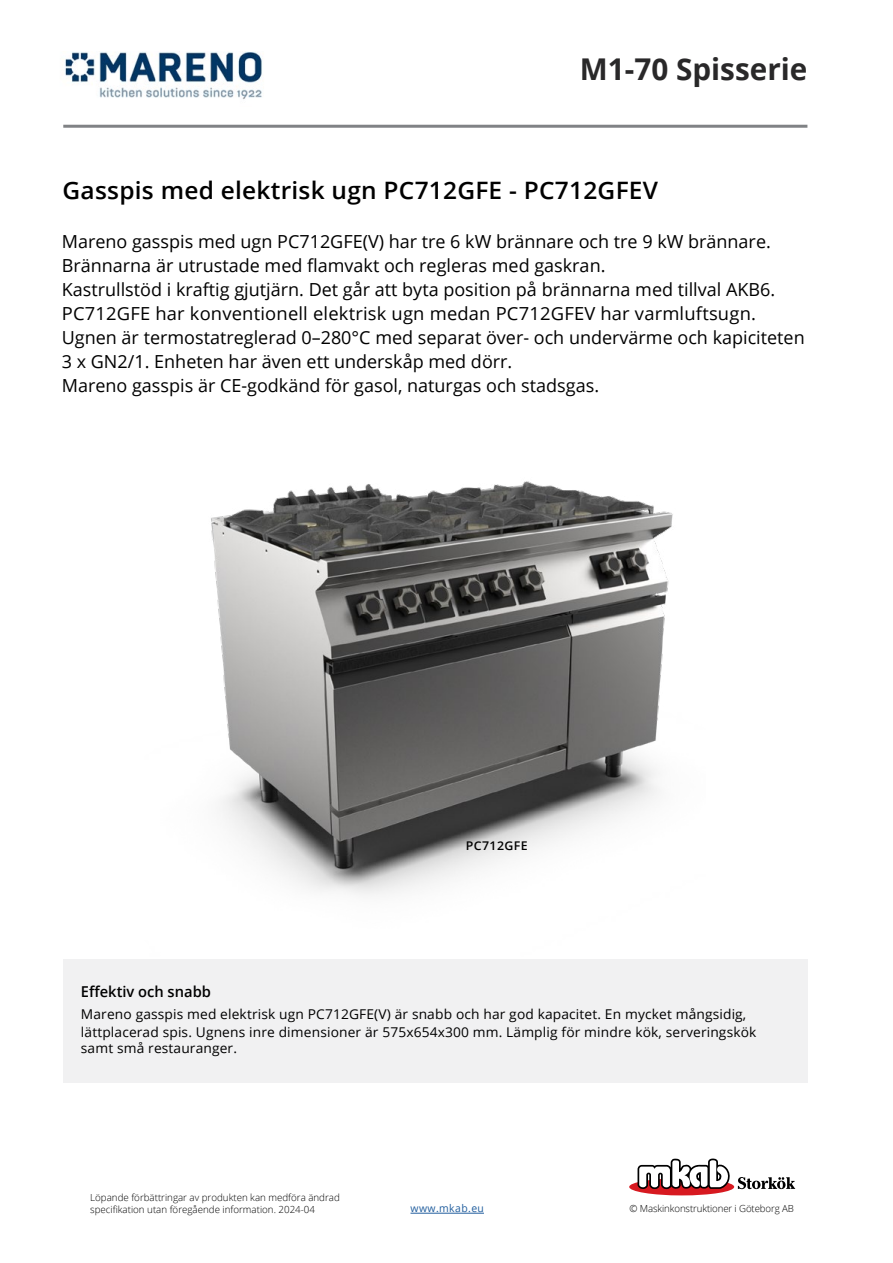
<style>
.page{position:relative;width:893px;height:1263px;background:#fff}
.page>*{position:absolute;margin:0;border:0;box-sizing:border-box;transform-origin:0 0}
.t1{font:700 30px "Open Sans";color:#292829}
.t2{font:600 24px "Open Sans";letter-spacing:.01em;color:#000}
.t3{font:18px/24px "Open Sans";color:#000}
.t4{font:600 15px "Open Sans";color:#000}
.t5{font:13.5px/18px "Open Sans";letter-spacing:.01em;color:#000}
.t6{font:600 12px "Open Sans";letter-spacing:.03em;color:#000}
.t7{font:10.5px "Open Sans";letter-spacing:.04em;color:#215e9e}
.t8{font:300 9.75px/11.7px "Open Sans";color:#000}
</style>
<div class="page">
<svg style="left:738px;top:1177px;width:57px;height:12px"></svg>
<div style="left:629px;top:1178px;width:105px;height:17px;background:#d71920;border-radius:50%"></div>
<svg style="left:637px;top:1158px;width:93px;height:31px"></svg>
<hr style="left:410px;top:1213px;width:74px;height:1px;background:#215e9e">
<hr style="left:63px;top:125px;width:744px;height:3px;background:#808285">
<img style="left:65px;top:51px;width:197px;height:49px">
<div style="left:64px;top:959px;width:744px;height:124px;background:#f1f1f2"></div>
<img style="left:211px;top:481px;width:462px;height:414px">
<h1 class="t1" style="left:580px;top:48px;width:229px">M1-70 Spisserie</h1>
<h2 class="t2" style="left:63px;top:174px;width:597px">Gasspis med elektrisk ugn PC712GFE - PC712GFEV</h2>
<p class="t3" style="left:62px;top:229px;width:744px">Mareno gasspis med ugn PC712GFE(V) har tre 6 kW brännare och tre 9 kW brännare.<br>Brännarna är utrustade med flamvakt och regleras med gaskran.<br>Kastrullstöd i kraftig gjutjärn. Det går att byta position på brännarna med tillval AKB6.<br>PC712GFE har konventionell elektrisk ugn medan PC712GFEV har varmluftsugn.<br>Ugnen är termostatreglerad 0–280°C med separat över- och undervärme och kapiciteten 3 x GN2/1. Enheten har även ett underskåp med dörr.<br>Mareno gasspis är CE-godkänd för gasol, naturgas och stadsgas.</p>
<p class="t6" style="left:466px;top:837px;width:63px">PC712GFE</p>
<p class="t4" style="left:81px;top:981px;width:132px">Effektiv och snabb</p>
<p class="t5" style="left:81px;top:1004px;width:677px">Mareno gasspis med elektrisk ugn PC712GFE(V) är snabb och har god kapacitet. En mycket mångsidig, lättplacerad spis. Ugnens inre dimensioner är 575x654x300 mm. Lämplig för mindre kök, serveringskök</p>
<p class="t5" style="left:81px;top:1039px;width:158px">samt små restauranger.</p>
<p class="t8" style="left:90px;top:1191px;width:251px">Löpande förbättringar av produkten kan medföra ändrad specifikation utan föregående information. 2024-04</p>
<p class="t7" style="left:410px;top:1201px;width:75px">www.mkab.eu</p>
<p class="t8" style="left:630px;top:1202px;width:166px">© Maskinkonstruktioner i Göteborg AB</p>
</div>
